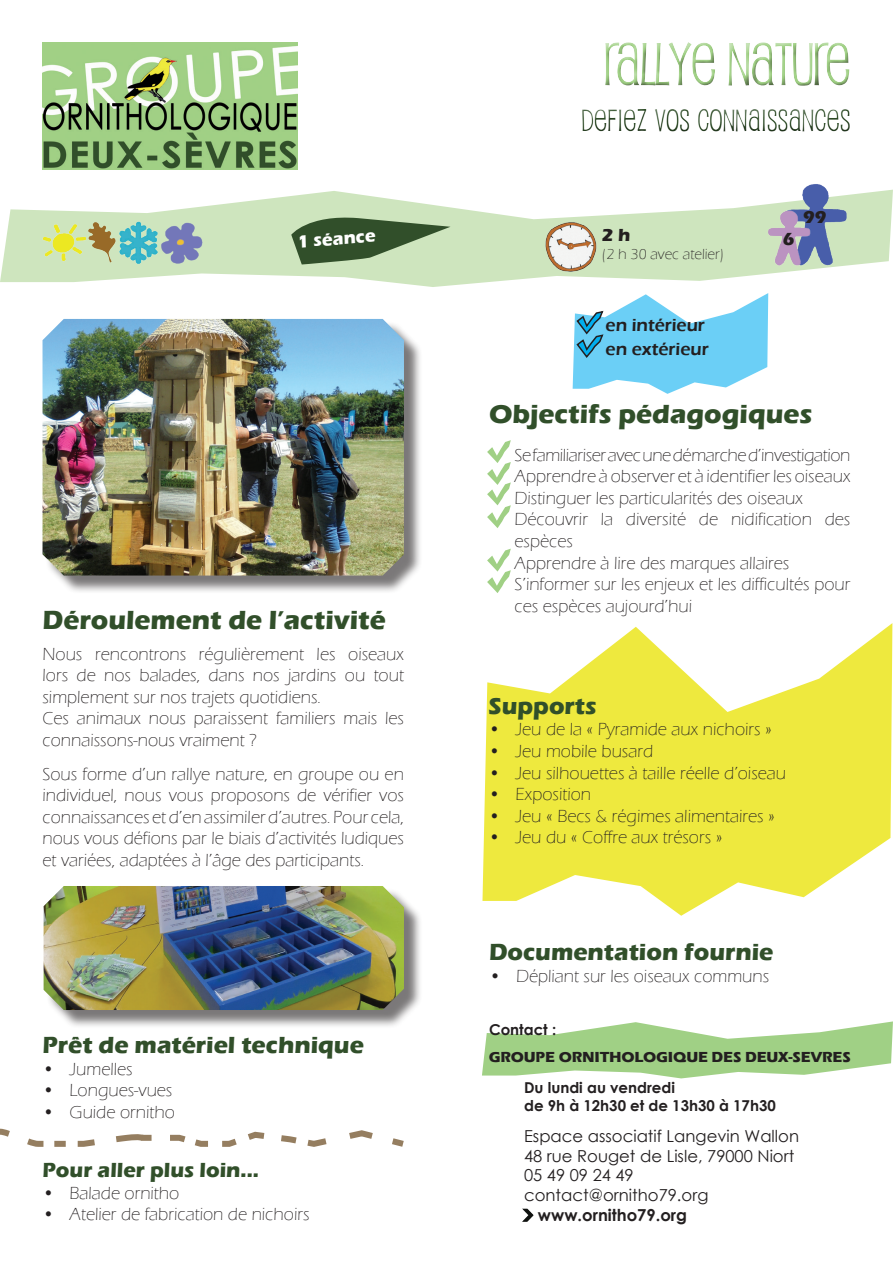
<style>
.page{position:relative;width:893px;height:1263px;background:#fff}
.page>*{position:absolute;margin:0;border:0;box-sizing:border-box;transform-origin:0 0}
.t1{font:58.5px "Pupcat";letter-spacing:-.03em;color:#a0d085}
.t2{font:30px "Pupcat";color:#314f2a}
.t3{font:700 27px "Eras ITC";color:#314f2a}
.t4{font:700 24px "Eras ITC";color:#314f2a}
.t5{font:700 21px "Eras ITC";color:#314f2a}
.t6{font:300 18px/21.6px "Eras ITC";color:#231f20}
.t7{font:600 18px/24px "Eras ITC";color:#231f20}
.t8{font:700 18px "Eras ITC";color:#fff}
.t9{font:700 18px "Eras ITC";color:#231f20}
.t10{font:16.5px/19.8px "Century Gothic";color:#231f20}
.t11{font:700 16.5px "Century Gothic";color:#231f20}
.t12{font:700 15px/18px "Century Gothic";color:#231f20}
.t13{font:700 15px "Eras ITC";color:#231f20}
.t14{font:300 15px "Eras ITC";color:#231f20}
</style>
<div class="page">
<svg style="left:482px;top:623px;width:410px;height:293px;fill:#eee93e"></svg>
<svg style="left:0;top:190px;width:893px;height:97px;fill:#cee5be"></svg>
<svg style="left:482px;top:1021px;width:411px;height:57px"></svg>
<img style="left:43px;top:43px;width:255px;height:127px">
<div style="left:573px;top:103px;width:288px;height:39px;background:#231f20;opacity:.75"></div>
<img style="left:522px;top:1208px;width:12px;height:14px">
<svg style="left:291px;top:214px;width:159px;height:50px;background:#738e68"></svg>
<img style="left:43px;top:221px;width:42px;height:43px">
<img style="left:120px;top:221px;width:38px;height:43px">
<img style="left:160px;top:221px;width:43px;height:44px">
<img style="left:87px;top:221px;width:29px;height:43px">
<img style="left:544px;top:221px;width:54px;height:51px">
<img style="left:783px;top:184px;width:64px;height:82px">
<img style="left:767px;top:211px;width:43px;height:55px">
<svg style="left:573px;top:293px;width:195px;height:101px"></svg>
<div style="left:45px;top:321px;width:378px;height:273px;background:#231f20;opacity:.6"></div>
<img style="left:43px;top:319px;width:361px;height:256px">
<div style="left:596px;top:40px;width:264px;height:57px;background:#231f20;opacity:.75"></div>
<svg style="left:0;top:1128px;width:404px;height:19px"></svg>
<svg style="left:487px;top:440px;width:24px;height:88px"></svg>
<div style="left:46px;top:888px;width:377px;height:141px;background:#231f20;opacity:.6"></div>
<img style="left:44px;top:886px;width:360px;height:124px">
<svg style="left:487px;top:549px;width:24px;height:44px"></svg>
<p class="t8" style="left:296px;top:231px;width:80px;rotate:-5deg">1 séance</p>
<h3 class="t3" style="left:43px;top:604px;width:345px">Déroulement de l’activité</h3>
<p class="t6" style="left:43px;top:643px;width:363px">Nous rencontrons régulièrement les oiseaux lors de nos balades, dans nos jardins ou tout simplement sur nos trajets quotidiens.<br>Ces animaux nous paraissent familiers mais les connaissons-nous vraiment ?</p>
<p class="t6" style="left:43px;top:763px;width:363px;text-align:justify">Sous forme d’un rallye nature, en groupe ou en individuel, nous vous proposons de vérifier vos connaissances et d’en assimiler d’autres. Pour cela, nous vous défions par le biais d’activités ludiques et variées, adaptées à l’âge des participants.</p>
<h3 class="t4" style="left:43px;top:1031px;width:323px">Prêt de matériel technique</h3>
<p class="t6" style="left:43px;top:1058px;width:92px">• Jumelles</p>
<p class="t6" style="left:43px;top:1080px;width:131px">• Longues-vues</p>
<p class="t6" style="left:43px;top:1101px;width:134px">• Guide ornitho</p>
<p class="t5" style="left:43px;top:1158px;width:218px">Pour aller plus loin...</p>
<p class="t6" style="left:43px;top:1182px;width:138px">• Balade ornitho</p>
<p class="t6" style="left:43px;top:1204px;width:268px">• Atelier de fabrication de nichoirs</p>
<h1 class="t1" style="left:603px;top:28px;width:248px">RALLYE NATURE</h1>
<h2 class="t2" style="left:581px;top:102px;width:271px">DEFIEZ VOS CONNAISSANCES</h2>
<p class="t9" style="left:602px;top:225px;width:30px">2 h</p>
<p class="t14" style="left:602px;top:246px;width:124px">(2 h 30 avec atelier)</p>
<p class="t7" style="left:606px;top:313px;width:105px">en intérieur en extérieur</p>
<p class="t9" style="left:783px;top:229px;width:13px">6</p>
<p class="t9" style="left:803px;top:207px;width:25px">99</p>
<h3 class="t3" style="left:489px;top:398px;width:325px">Objectifs pédagogiques</h3>
<p class="t6" style="left:514px;top:444px;width:337px">Se familiariser avec une démarche d’investigation Apprendre à observer et à identifier les oiseaux Distinguer les particularités des oiseaux Découvrir la diversité de nidification des espèces<br>Apprendre à lire des marques allaires S’informer sur les enjeux et les difficultés pour ces espèces aujourd’hui</p>
<h3 class="t4" style="left:488px;top:692px;width:110px">Supports</h3>
<p class="t6" style="left:488px;top:719px;width:285px">• Jeu de la « Pyramide aux nichoirs »</p>
<p class="t6" style="left:488px;top:740px;width:166px">• Jeu mobile busard</p>
<p class="t6" style="left:488px;top:762px;width:299px">• Jeu silhouettes à taille réelle d’oiseau</p>
<p class="t6" style="left:488px;top:784px;width:104px">• Exposition</p>
<p class="t6" style="left:488px;top:805px;width:288px">• Jeu « Becs &amp; régimes alimentaires »</p>
<p class="t6" style="left:488px;top:827px;width:236px">• Jeu du « Coffre aux trésors »</p>
<h3 class="t4" style="left:489px;top:938px;width:286px">Documentation fournie</h3>
<p class="t6" style="left:489px;top:965px;width:282px">• Dépliant sur les oiseaux communs</p>
<p class="t12" style="left:489px;top:1020px;width:69px">Contact :</p>
<p class="t13" style="left:489px;top:1048px;width:364px">GROUPE ORNITHOLOGIQUE DES DEUX-SEVRES</p>
<p class="t12" style="left:524px;top:1078px;width:253px">Du lundi au vendredi<br>de 9h à 12h30 et de 13h30 à 17h30</p>
<p class="t10" style="left:524px;top:1125px;width:276px">Espace associatif Langevin Wallon<br>48 rue Rouget de Lisle, 79000 Niort<br>05 49 09 24 49 contact@ornitho79.org</p>
<p class="t11" style="left:538px;top:1202px;width:151px">www.ornitho79.org</p>
</div>
